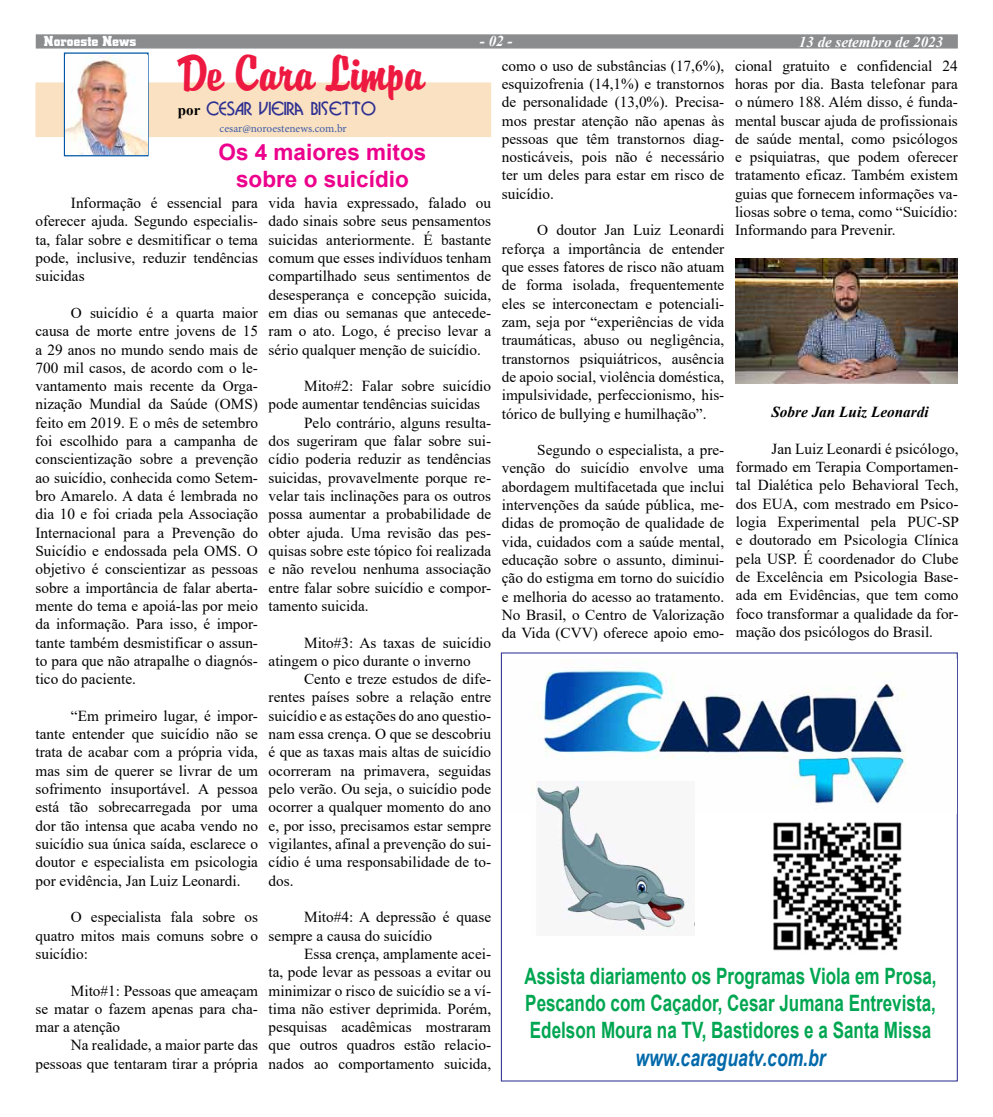
<style>
.page{position:relative;width:993px;height:1117px;background:#fff}
.page>*{position:absolute;margin:0;border:0;box-sizing:border-box;transform-origin:0 0}
.t1{font:45px "Briquet Plain";color:#ed1941}
.t2{font:italic 700 23.12px "Arial";color:#0069aa;scale:.76 1}
.t3{font:700 22.5px/27px "Arial";color:#00a651;text-align:justify;scale:.76 1}
.t4{font:700 22.5px/27px "Arial";color:#ec008c;text-align:center}
.t5{font:17.5px "Bosanova Plain";color:#2e3092}
.t6{font:15.25px/18.2px "Times New Roman";color:#000;text-align:justify}
.t7{font:italic 700 15.25px "Times New Roman";color:#000}
.t8{font:italic 700 15px "Times New Roman";color:#fff}
.t9{font:700 15px "City D";letter-spacing:.005em;color:#fff}
.t10{font:11.25px "Minion Pro";color:#415ca9}
.s1{font-family:"Times New Roman";font-weight:700;font-size:15px;color:#000}
</style>
<div class="page">
<div style="left:36px;top:34px;width:921px;height:15px;background:#8a8c8e;border:1px solid #8a8c8e"></div>
<div style="left:35px;top:82px;width:456px;height:55px;background:#f9e1c1;border:1px solid #f9e1c1"></div>
<div style="left:64px;top:52px;width:84px;height:104px;border:1px solid #0057a8"></div>
<img style="left:66px;top:55px;width:81px;height:99px">
<img style="left:538px;top:659px;width:418px;height:154px">
<img style="left:773px;top:822px;width:129px;height:129px">
<img style="left:536px;top:781px;width:158px;height:154px">
<img style="left:735px;top:258px;width:222px;height:126px">
<p class="t9" style="left:44px;top:33px;width:94px">Noroeste News</p>
<p class="t8" style="left:480px;top:31px;width:34px">- 02 -</p>
<p class="t8" style="left:798px;top:31px;width:146px">13 de setembro de 2023</p>
<h1 class="t1" style="left:179px;top:46px;width:246px">De Cara Limpa</h1>
<p class="t5" style="left:178px;top:98px;width:200px"><span class="s1">por</span> CESAR VIEIRA BISETTO</p>
<p class="t10" style="left:219px;top:121px;width:129px">cesar@noroestenews.com.br</p>
<p class="t6" style="left:501px;top:56px;width:224px">como o uso de substâncias (17,6%), esquizofrenia (14,1%) e transtornos de personalidade (13,0%). Precisa&shy;mos prestar atenção não apenas às pessoas que têm transtornos diag&shy;nosticáveis, pois não é necessário ter um deles para estar em risco de suicídio.</p>
<p class="t6" style="left:501px;top:221px;width:224px;text-indent:35px">O doutor Jan Luiz Leonardi reforça a importância de entender que esses fatores de risco não atuam de forma isolada, frequentemente eles se interconectam e potenciali&shy;zam, seja por “experiências de vida traumáticas, abuso ou negligência, transtornos psiquiátricos, ausência de apoio social, violência doméstica, impulsividade, perfeccionismo, his&shy;tórico de bullying e humilhação”.</p>
<p class="t6" style="left:501px;top:440px;width:224px;text-indent:35px">Segundo o especialista, a pre&shy;venção do suicídio envolve uma abordagem multifacetada que inclui intervenções da saúde pública, me&shy;didas de promoção de qualidade de vida, cuidados com a saúde mental, educação sobre o assunto, diminui&shy;ção do estigma em torno do suicídio e melhoria do acesso ao tratamento.<br>No Brasil, o Centro de Valorização da Vida (CVV) oferece apoio emo-</p>
<p class="t6" style="left:734px;top:56px;width:224px">cional gratuito e confidencial 24 horas por dia. Basta telefonar para o número 188. Além disso, é funda&shy;mental buscar ajuda de profissionais de saúde mental, como psicólogos e psiquiatras, que podem oferecer tratamento eficaz. Também existem guias que fornecem informações va&shy;liosas sobre o tema, como “Suicídio:<br>Informando para Prevenir.</p>
<h3 class="t4" style="left:218px;top:139px;width:209px">Os 4 maiores mitos sobre o suicídio</h3>
<p class="t6" style="left:35px;top:193px;width:224px;text-indent:35px">Informação é essencial para oferecer ajuda. Segundo especialis&shy;ta, falar sobre e desmitificar o tema pode, inclusive, reduzir tendências suicidas</p>
<p class="t6" style="left:35px;top:303px;width:224px;text-indent:35px">O suicídio é a quarta maior causa de morte entre jovens de 15 a 29 anos no mundo sendo mais de 700 mil casos, de acordo com o le&shy;vantamento mais recente da Orga&shy;nização Mundial da Saúde (OMS) feito em 2019. E o mês de setembro foi escolhido para a campanha de conscientização sobre a prevenção ao suicídio, conhecida como Setem&shy;bro Amarelo. A data é lembrada no dia 10 e foi criada pela Associação Internacional para a Prevenção do Suicídio e endossada pela OMS. O objetivo é conscientizar as pessoas sobre a importância de falar aberta&shy;mente do tema e apoiá-las por meio da informação. Para isso, é impor&shy;tante também desmistificar o assun&shy;to para que não atrapalhe o diagnós&shy;tico do paciente.</p>
<p class="t6" style="left:35px;top:706px;width:224px;text-indent:35px">“Em primeiro lugar, é impor&shy;tante entender que suicídio não se trata de acabar com a própria vida, mas sim de querer se livrar de um sofrimento insuportável. A pessoa está tão sobrecarregada por uma dor tão intensa que acaba vendo no suicídio sua única saída, esclarece o doutor e especialista em psicologia por evidência, Jan Luiz Leonardi.</p>
<p class="t6" style="left:35px;top:907px;width:224px;text-indent:35px">O especialista fala sobre os quatro mitos mais comuns sobre o suicídio:</p>
<p class="t6" style="left:35px;top:980px;width:224px;text-indent:35px">Mito#1: Pessoas que ameaçam se matar o fazem apenas para cha&shy;mar a atenção</p>
<p class="t6" style="left:35px;top:1035px;width:224px;text-align:right">Na realidade, a maior parte das pessoas que tentaram tirar a própria</p>
<p class="t6" style="left:268px;top:193px;width:224px">vida havia expressado, falado ou dado sinais sobre seus pensamentos suicidas anteriormente. É bastante comum que esses indivíduos tenham compartilhado seus sentimentos de desesperança e concepção suicida, em dias ou semanas que antecede&shy;ram o ato. Logo, é preciso levar a sério qualquer menção de suicídio.</p>
<p class="t6" style="left:304px;top:376px;width:188px">Mito#2: Falar sobre suicídio</p>
<p class="t6" style="left:268px;top:394px;width:213px">pode aumentar tendências suicidas</p>
<p class="t6" style="left:304px;top:413px;width:188px">Pelo contrário, alguns resulta-</p>
<p class="t6" style="left:268px;top:431px;width:224px">dos sugeriram que falar sobre sui-</p>
<p class="t6" style="left:268px;top:449px;width:224px">cídio poderia reduzir as tendências</p>
<p class="t6" style="left:268px;top:468px;width:224px">suicidas, provavelmente porque re-</p>
<p class="t6" style="left:268px;top:486px;width:224px">velar tais inclinações para os outros</p>
<p class="t6" style="left:268px;top:504px;width:224px">possa aumentar a probabilidade de</p>
<p class="t6" style="left:268px;top:523px;width:224px">obter ajuda. Uma revisão das pes-</p>
<p class="t6" style="left:268px;top:541px;width:224px">quisas sobre este tópico foi realizada</p>
<p class="t6" style="left:268px;top:559px;width:224px">e não revelou nenhuma associação</p>
<p class="t6" style="left:268px;top:577px;width:224px">entre falar sobre suicídio e compor-</p>
<p class="t6" style="left:268px;top:596px;width:101px">tamento suicida.</p>
<p class="t6" style="left:268px;top:632px;width:224px;text-indent:35px">Mito#3: As taxas de suicídio atingem o pico durante o inverno</p>
<p class="t6" style="left:268px;top:669px;width:224px;text-indent:35px">Cento e treze estudos de dife&shy;rentes países sobre a relação entre suicídio e as estações do ano questio&shy;nam essa crença. O que se descobriu é que as taxas mais altas de suicídio ocorreram na primavera, seguidas pelo verão. Ou seja, o suicídio pode ocorrer a qualquer momento do ano e, por isso, precisamos estar sempre vigilantes, afinal a prevenção do sui&shy;cídio é uma responsabilidade de to&shy;dos.</p>
<p class="t6" style="left:268px;top:907px;width:224px;text-indent:35px">Mito#4: A depressão é quase sempre a causa do suicídio</p>
<p class="t6" style="left:268px;top:943px;width:224px;text-indent:35px">Essa crença, amplamente acei&shy;ta, pode levar as pessoas a evitar ou minimizar o risco de suicídio se a ví&shy;tima não estiver deprimida. Porém, pesquisas acadêmicas mostraram que outros quadros estão relacio&shy;nados ao comportamento suicida,</p>
<p class="t7" style="left:771px;top:401px;width:159px">Sobre Jan Luiz Leonardi</p>
<p class="t6" style="left:735px;top:439px;width:224px;text-indent:35px">Jan Luiz Leonardi é psicólogo, formado em Terapia Comportamen&shy;tal Dialética pelo Behavioral Tech, dos EUA, com mestrado em Psico&shy;logia Experimental pela PUC-SP e doutorado em Psicologia Clínica pela USP. É coordenador do Clube de Excelência em Psicologia Base&shy;ada em Evidências, que tem como foco transformar a qualidade da for&shy;mação dos psicólogos do Brasil.</p>
<h3 class="t3" style="left:524px;top:962px;width:543px">Assista diariamento os Programas Viola em Prosa, Pescando com Caçador, Cesar Jumana Entrevista, Edelson Moura na TV, Bastidores e a Santa Missa</h3>
<h2 class="t2" style="left:635px;top:1042px;width:251px">www.caraguatv.com.br</h2>
</div>
